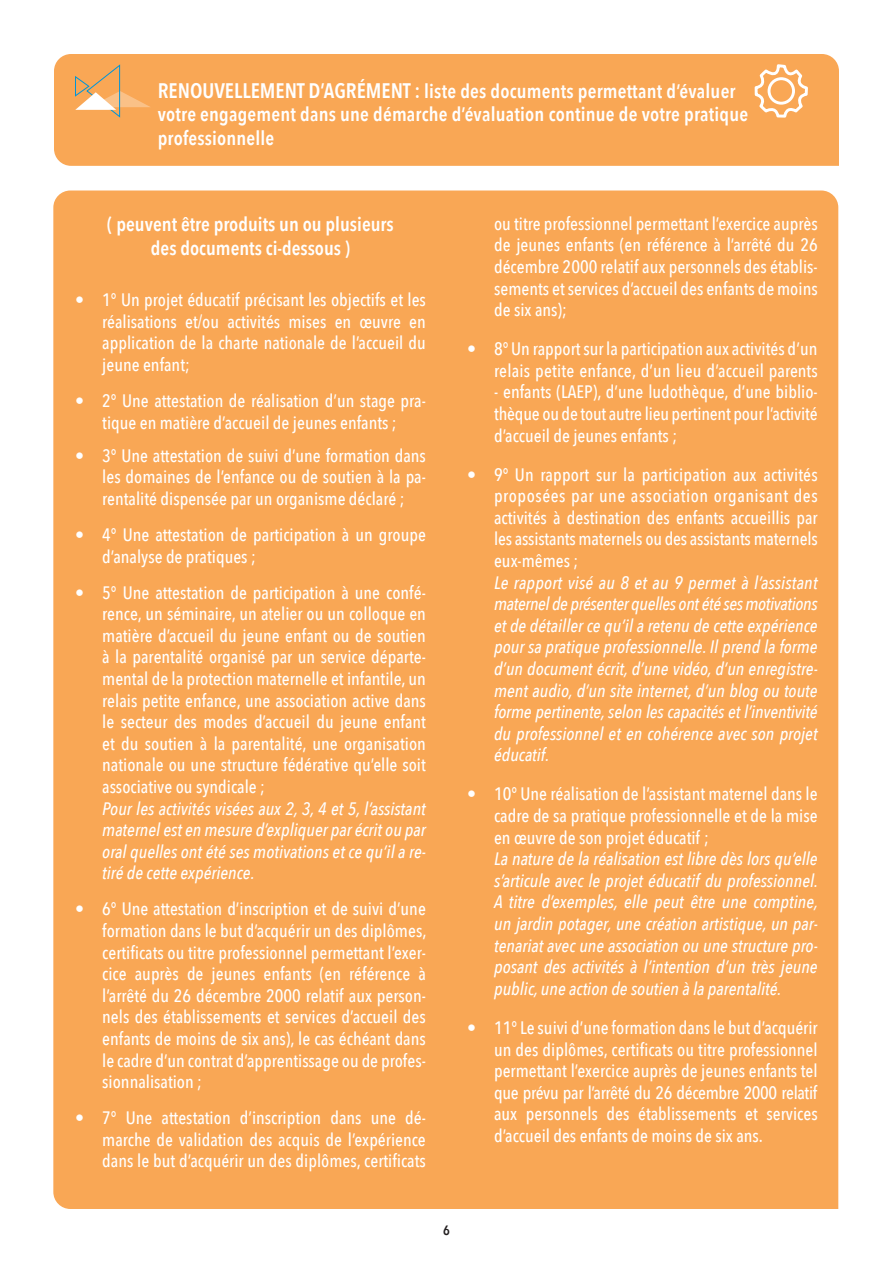
<style>
.page{position:relative;width:893px;height:1263px;background:#fff}
.page>*{position:absolute;margin:0;border:0;box-sizing:border-box;transform-origin:0 0}
.t1{font:600 19.5px/23.4px "Avenir Next Condensed";letter-spacing:.01em;color:#fff;text-align:center}
.t2{font:500 18px/21.6px "Avenir Next Condensed";color:#fff;text-align:justify}
.t3{font:italic 500 18px/21.6px "Avenir Next Condensed";color:#fff;text-align:justify}
.t4{font:600 13.5px "Avenir Next Condensed";color:#231f20}
.s1{font-size:21px}
</style>
<div class="page">
<div style="left:53px;top:190px;width:785px;height:1019px;background:#f9a755"></div>
<div style="left:54px;top:54px;width:785px;height:112px;background:#f9a755"></div>
<svg style="left:75px;top:64px;width:76px;height:55px;background:#efb06d"></svg>
<svg style="left:753px;top:64px;width:60px;height:60px;background:#f9b672"></svg>
<div style="left:768px;top:77px;width:27px;height:28px;border:3px solid #fff;border-radius:50%"></div>
<p class="t1" style="left:158px;top:79px;width:592px;text-align:left"><span class="s1">RENOUVELLEMENT D’AGRÉMENT :</span> liste des documents permettant d’évaluer votre engagement dans une démarche d’évaluation continue de votre pratique professionnelle</p>
<p class="t1" style="left:107px;top:212px;width:288px">( peuvent être produits un ou plusieurs des documents ci-dessous )</p>
<p class="t2" style="left:102px;top:289px;width:325px;text-indent:-27px">• 1° Un projet éducatif précisant les objectifs et les réalisations et/ou activités mises en œuvre en application de la charte nationale de l’accueil du jeune enfant;</p>
<p class="t2" style="left:75px;top:390px;width:352px;text-align:center">• 2° Une attestation de réalisation d’un stage pra&shy;tique en matière d’accueil de jeunes enfants ;</p>
<p class="t2" style="left:102px;top:444px;width:325px;text-indent:-27px">• 3° Une attestation de suivi d’une formation dans les domaines de l’enfance ou de soutien à la pa&shy;rentalité dispensée par un organisme déclaré ;</p>
<p class="t2" style="left:102px;top:524px;width:325px;text-indent:-27px">• 4° Une attestation de participation à un groupe d’analyse de pratiques ;</p>
<p class="t2" style="left:102px;top:581px;width:325px;text-indent:-27px">• 5° Une attestation de participation à une confé&shy;rence, un séminaire, un atelier ou un colloque en matière d’accueil du jeune enfant ou de soutien à la parentalité organisé par un service départe&shy;mental de la protection maternelle et infantile, un relais petite enfance, une association active dans le secteur des modes d’accueil du jeune enfant et du soutien à la parentalité, une organisation nationale ou une structure fédérative qu’elle soit associative ou syndicale ;</p>
<p class="t3" style="left:102px;top:797px;width:325px">Pour les activités visées aux 2, 3, 4 et 5, l’assistant maternel est en mesure d’expliquer par écrit ou par oral quelles ont été ses motivations et ce qu’il a re&shy;tiré de cette expérience.</p>
<p class="t2" style="left:102px;top:898px;width:326px;text-indent:-27px">• 6° Une attestation d’inscription et de suivi d’une formation dans le but d’acquérir un des diplômes, certificats ou titre professionnel permettant l’exer&shy;cice auprès de jeunes enfants (en référence à l’arrêté du 26 décembre 2000 relatif aux person&shy;nels des établissements et services d’accueil des enfants de moins de six ans), le cas échéant dans le cadre d’un contrat d’apprentissage ou de profes&shy;sionnalisation ;</p>
<p class="t2" style="left:102px;top:1107px;width:325px;text-indent:-27px">• 7° Une attestation d’inscription dans une dé&shy;marche de validation des acquis de l’expérience dans le but d’acquérir un des diplômes, certificats</p>
<p class="t2" style="left:494px;top:213px;width:325px">ou titre professionnel permettant l’exercice auprès de jeunes enfants (en référence à l’arrêté du 26 décembre 2000 relatif aux personnels des établis&shy;sements et services d’accueil des enfants de moins de six ans);</p>
<p class="t2" style="left:467px;top:338px;width:352px;text-align:right">• 8° Un rapport sur la participation aux activités d’un relais petite enfance, d’un lieu d’accueil parents</p>
<p class="t2" style="left:494px;top:381px;width:325px">- enfants (LAEP), d’une ludothèque, d’une biblio&shy;thèque ou de tout autre lieu pertinent pour l’activité d’accueil de jeunes enfants ;</p>
<p class="t2" style="left:494px;top:463px;width:325px;text-indent:-27px">• 9° Un rapport sur la participation aux activités proposées par une association organisant des activités à destination des enfants accueillis par les assistants maternels ou des assistants maternels eux-mêmes ;</p>
<p class="t3" style="left:494px;top:571px;width:325px">Le rapport visé au 8 et au 9 permet à l’assistant maternel de présenter quelles ont été ses motivations et de détailler ce qu’il a retenu de cette expérience pour sa pratique professionnelle. Il prend la forme d’un document écrit, d’une vidéo, d’un enregistre&shy;ment audio, d’un site internet, d’un blog ou toute forme pertinente, selon les capacités et l’inventivité du professionnel et en cohérence avec son projet éducatif.</p>
<p class="t2" style="left:494px;top:783px;width:325px;text-indent:-27px">• 10° Une réalisation de l’assistant maternel dans le cadre de sa pratique professionnelle et de la mise en œuvre de son projet éducatif ;</p>
<p class="t3" style="left:494px;top:848px;width:326px">La nature de la réalisation est libre dès lors qu’elle s’articule avec le projet éducatif du professionnel.<br>A titre d’exemples, elle peut être une comptine, un jardin potager, une création artistique, un par&shy;tenariat avec une association ou une structure pro&shy;posant des activités à l’intention d’un très jeune public, une action de soutien à la parentalité.</p>
<p class="t2" style="left:494px;top:1017px;width:325px;text-indent:-27px">• 11° Le suivi d’une formation dans le but d’acquérir un des diplômes, certificats ou titre professionnel permettant l’exercice auprès de jeunes enfants tel que prévu par l’arrêté du 26 décembre 2000 relatif aux personnels des établissements et services d’accueil des enfants de moins de six ans.</p>
<p class="t4" style="left:443px;top:1219px;width:8px">6</p>
</div>
